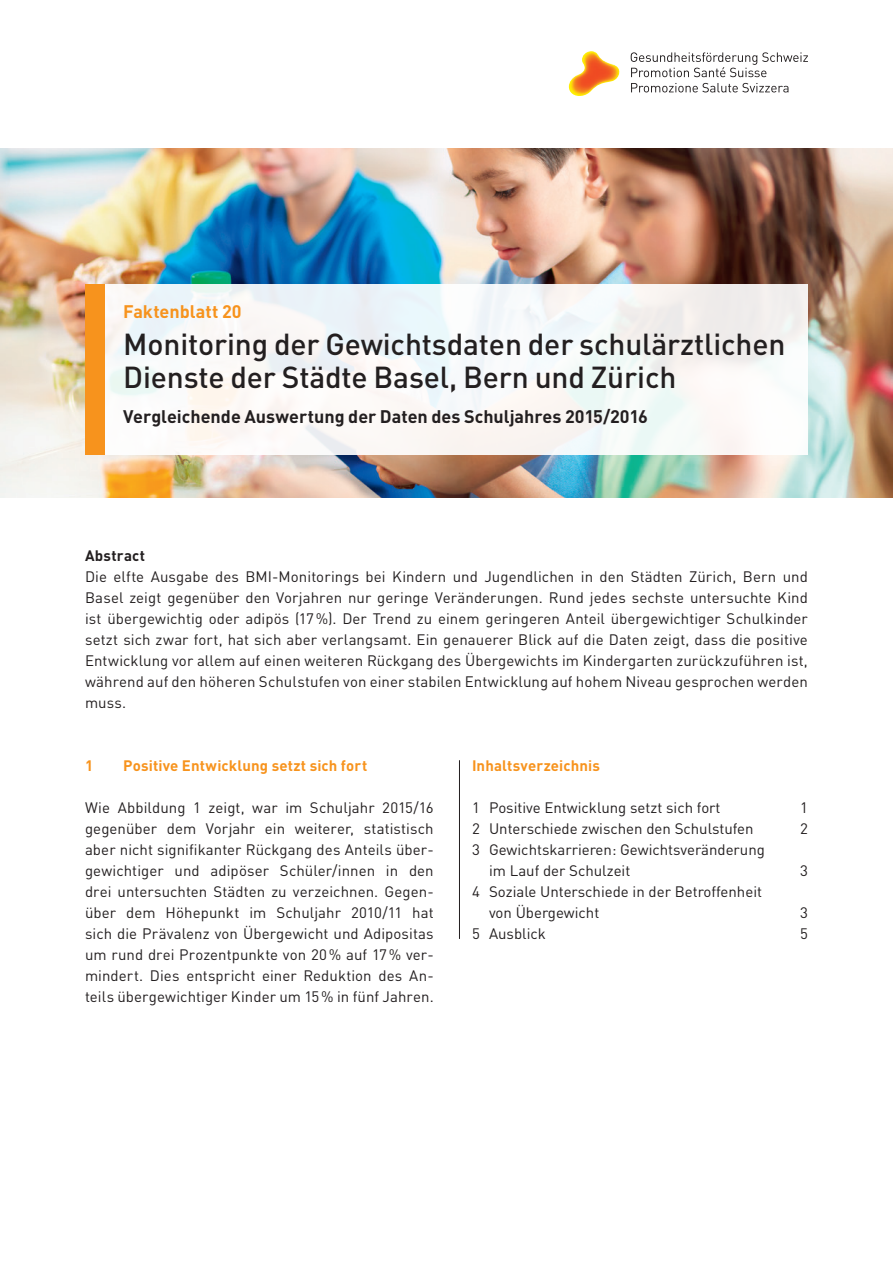
<style>
.page{position:relative;width:893px;height:1263px;background:#fff}
.page>*{position:absolute;margin:0;border:0;box-sizing:border-box;transform-origin:0 0}
.t1{font:500 30px/33px "DINOT";letter-spacing:-.005em;color:#231f20}
.t2{font:700 18px "DINOT";color:#231f20}
.t3{font:700 18px "DINOT";color:#f7931d}
.t4{font:15px/21px "DINOT";letter-spacing:.005em;color:#231f20}
.t5{font:700 15px "DINOT";letter-spacing:.01em;color:#f7931d}
.t6{font:700 15px "DINOT";letter-spacing:.02em;color:#231f20}
</style>
<div class="page">
<img style="left:0;top:149px;width:893px;height:349px">
<div style="left:85px;top:285px;width:723px;height:170px;background:linear-gradient(to right,#f7f8f9,#f5f5f4)"></div>
<div style="left:85px;top:285px;width:19px;height:170px;background:#f7931d"></div>
<img style="left:569px;top:51px;width:51px;height:45px">
<svg style="left:631px;top:52px;width:177px;height:25px"></svg>
<svg style="left:631px;top:83px;width:157px;height:9px"></svg>
<hr style="left:459px;top:760px;width:1px;height:179px;background:#231f20">
<p class="t3" style="left:123px;top:299px;width:120px">Faktenblatt 20</p>
<h1 class="t1" style="left:123px;top:326px;width:664px">Monitoring der Gewichtsdaten der schulärztlichen<br>Dienste der Städte Basel, Bern und Zürich</h1>
<p class="t2" style="left:123px;top:405px;width:526px">Vergleichende Auswertung der Daten des Schuljahres 2015/2016</p>
<p class="t6" style="left:85px;top:545px;width:62px">Abstract</p>
<p class="t4" style="left:85px;top:565px;width:724px;text-align:justify">Die elfte Ausgabe des BMI-Monitorings bei Kindern und Jugendlichen in den Städten Zürich, Bern und Basel zeigt gegenüber den Vorjahren nur geringe Veränderungen. Rund jedes sechste untersuchte Kind ist übergewichtig oder adipös (17%). Der Trend zu einem geringeren Anteil übergewichtiger Schulkinder setzt sich zwar fort, hat sich aber verlangsamt. Ein genauerer Blick auf die Daten zeigt, dass die positive Entwicklung vor allem auf einen weiteren Rückgang des Übergewichts im Kindergarten zurückzuführen ist, während auf den höheren Schulstufen von einer stabilen Entwicklung auf hohem Niveau gesprochen werden muss.</p>
<p class="t5" style="left:85px;top:755px;width:10px">1</p>
<p class="t5" style="left:123px;top:755px;width:245px">Positive Entwicklung setzt sich fort</p>
<p class="t4" style="left:85px;top:796px;width:350px">Wie Abbildung 1 zeigt, war im Schuljahr 2015/16 gegenüber dem Vorjahr ein weiterer, statistisch aber nicht signifikanter Rückgang des Anteils über&shy;gewichtiger und adipöser Schüler/innen in den drei untersuchten Städten zu verzeichnen. Gegen&shy;über dem Höhepunkt im Schuljahr 2010/11 hat sich die Prävalenz von Übergewicht und Adipositas um rund drei Prozentpunkte von 20% auf 17% ver&shy;mindert. Dies entspricht einer Reduktion des An&shy;teils übergewichtiger Kinder um 15% in fünf Jahren.</p>
<p class="t5" style="left:472px;top:755px;width:129px">Inhaltsverzeichnis</p>
<p class="t4" style="left:472px;top:796px;width:250px">1 Positive Entwicklung setzt sich fort</p>
<p class="t4" style="left:800px;top:796px;width:9px">1</p>
<p class="t4" style="left:472px;top:817px;width:283px">2 Unterschiede zwischen den Schulstufen</p>
<p class="t4" style="left:800px;top:817px;width:9px">2</p>
<p class="t4" style="left:489px;top:838px;width:277px;text-indent:-17px">3 Gewichtskarrieren: Gewichtsveränderung im Lauf der Schulzeit</p>
<p class="t4" style="left:800px;top:859px;width:9px">3</p>
<p class="t4" style="left:489px;top:880px;width:275px;text-indent:-17px">4 Soziale Unterschiede in der Betroffenheit von Übergewicht</p>
<p class="t4" style="left:800px;top:901px;width:9px">3</p>
<p class="t4" style="left:472px;top:922px;width:75px">5 Ausblick</p>
<p class="t4" style="left:800px;top:922px;width:9px">5</p>
</div>
